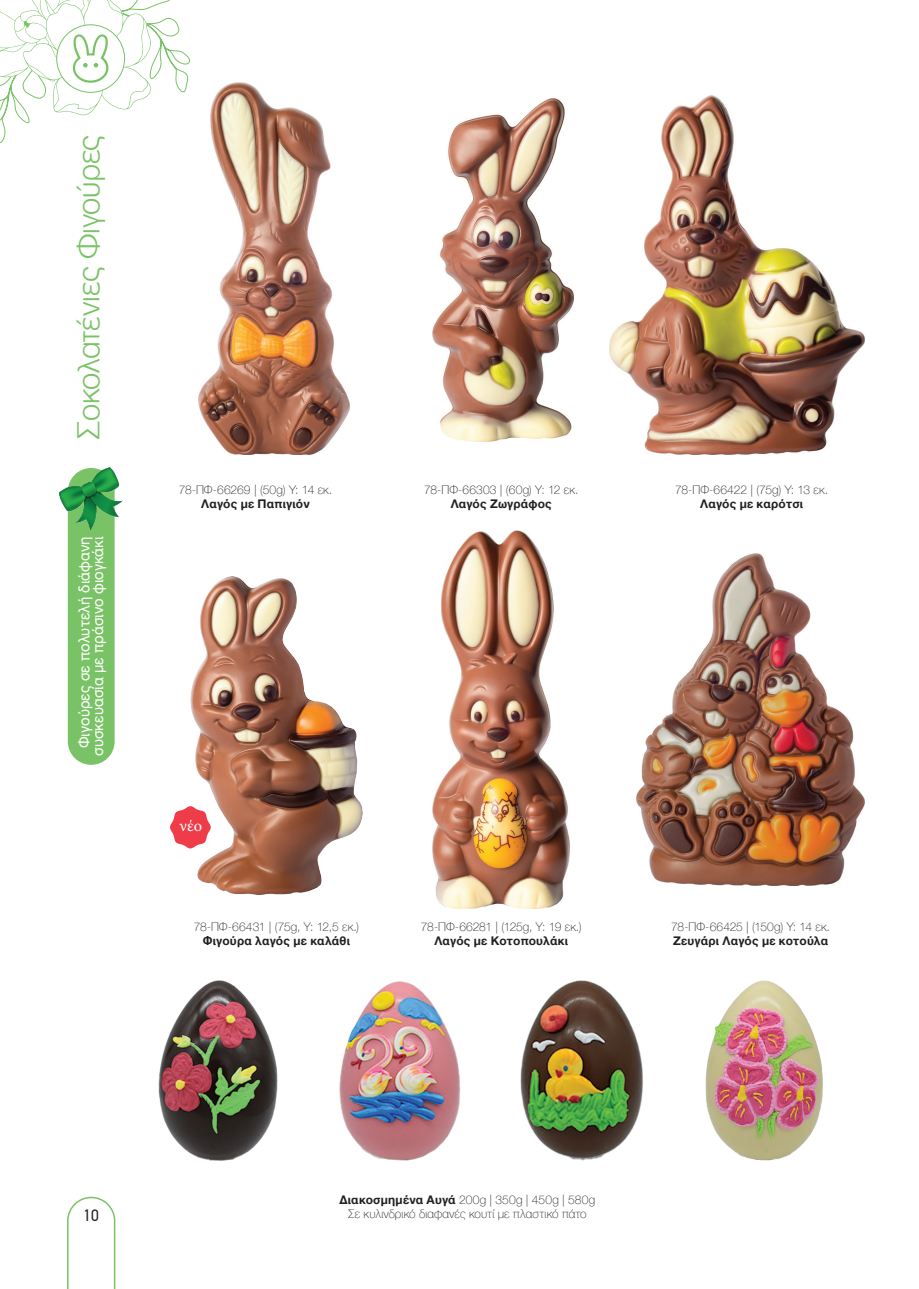
<style>
.page{position:relative;width:919px;height:1289px;background:#fff}
.page>*{position:absolute;margin:0;border:0;box-sizing:border-box;transform-origin:0 0}
.Paragraph_Style_1{font:300 33px "CF Helvetica";letter-spacing:-.005em;color:#79c366}
.t1{font:16.5px "Minion Pro";color:#fff}
.t2{font:16.5px "PF Din Text";color:#231f20}
.Paragraph_Style_1-2{font:15px/13.5px "Helvetica Neue";letter-spacing:.005em;color:#fff;text-align:center}
.Paragraph_Style_1-3{font:100 12px "Helvetica Neue";letter-spacing:.01em;color:#231f20}
.Paragraph_Style_1-4{font:700 12px "Helvetica Neue";letter-spacing:.015em;color:#231f20}
.Paragraph_Style_1-5{font:100 12px "Helvetica Neue";letter-spacing:-.015em;color:#231f20}
.s1{font-weight:700}
</style>
<div class="page">
<img style="left:198px;top:82px;width:152px;height:373px">
<img style="left:432px;top:98px;width:141px;height:344px">
<img style="left:637px;top:553px;width:227px;height:332px">
<img style="left:609px;top:95px;width:255px;height:360px">
<img style="left:432px;top:530px;width:138px;height:378px">
<img style="left:159px;top:980px;width:119px;height:180px">
<img style="left:339px;top:981px;width:122px;height:179px">
<img style="left:521px;top:980px;width:122px;height:180px">
<img style="left:705px;top:980px;width:118px;height:180px">
<div style="left:68px;top:468px;width:47px;height:296px;background:#79c366;border-radius:23px"></div>
<img style="left:59px;top:468px;width:64px;height:66px">
<img style="left:190px;top:577px;width:172px;height:317px">
<svg style="left:170px;top:806px;width:41px;height:42px"></svg>
<svg style="left:0;top:0;width:190px;height:143px"></svg>
<svg style="left:67px;top:1196px;width:48px;height:92px"></svg>
<p class="Paragraph_Style_1" style="left:71px;top:438px;width:305px;rotate:-90deg">Σοκολατένιες Φιγούρες</p>
<p class="Paragraph_Style_1-2" style="left:78px;top:756px;width:221px;rotate:-90deg">Φιγούρες σε πολυτελή διάφανη συσκευασία με πράσινο φιογκάκι</p>
<p class="Paragraph_Style_1-3" style="left:179px;top:481px;width:155px">78-ΠΦ-66269 | (50g) Υ: 14 εκ.</p>
<p class="Paragraph_Style_1-4" style="left:201px;top:494px;width:110px">Λαγός με Παπιγιόν</p>
<p class="Paragraph_Style_1-3" style="left:424px;top:481px;width:156px">78-ΠΦ-66303 | (60g) Υ: 12 εκ.</p>
<p class="Paragraph_Style_1-4" style="left:450px;top:494px;width:103px">Λαγός Ζωγράφος</p>
<p class="t1" style="left:179px;top:815px;width:25px">νέο</p>
<p class="Paragraph_Style_1-3" style="left:194px;top:918px;width:167px">78-ΠΦ-66431 | (75g, Υ: 12,5 εκ.)</p>
<p class="Paragraph_Style_1-4" style="left:203px;top:931px;width:149px">Φιγούρα λαγός με καλάθι</p>
<p class="Paragraph_Style_1-5" style="left:421px;top:918px;width:162px">78-ΠΦ-66281 | (125g, Υ: 19 εκ.)</p>
<p class="Paragraph_Style_1-4" style="left:434px;top:931px;width:135px">Λαγός με Κοτοπουλάκι</p>
<p class="Paragraph_Style_1-3" style="left:675px;top:481px;width:154px">78-ΠΦ-66422 | (75g) Υ: 13 εκ.</p>
<p class="Paragraph_Style_1-4" style="left:700px;top:494px;width:104px">Λαγός με καρότσι</p>
<p class="Paragraph_Style_1-3" style="left:671px;top:918px;width:160px">78-ΠΦ-66425 | (150g) Υ: 14 εκ.</p>
<p class="Paragraph_Style_1-4" style="left:673px;top:931px;width:157px">Ζευγάρι Λαγός με κοτούλα</p>
<h2 class="t2" style="left:83px;top:1205px;width:17px">10</h2>
<p class="Paragraph_Style_1-3" style="left:339px;top:1190px;width:257px"><span class="s1">Διακοσμημένα Αυγά</span> 200g | 350g | 450g | 580g</p>
<p class="Paragraph_Style_1-3" style="left:348px;top:1204px;width:240px">Σε κυλινδρικό διαφανές κουτί με πλαστικό πάτο</p>
</div>
